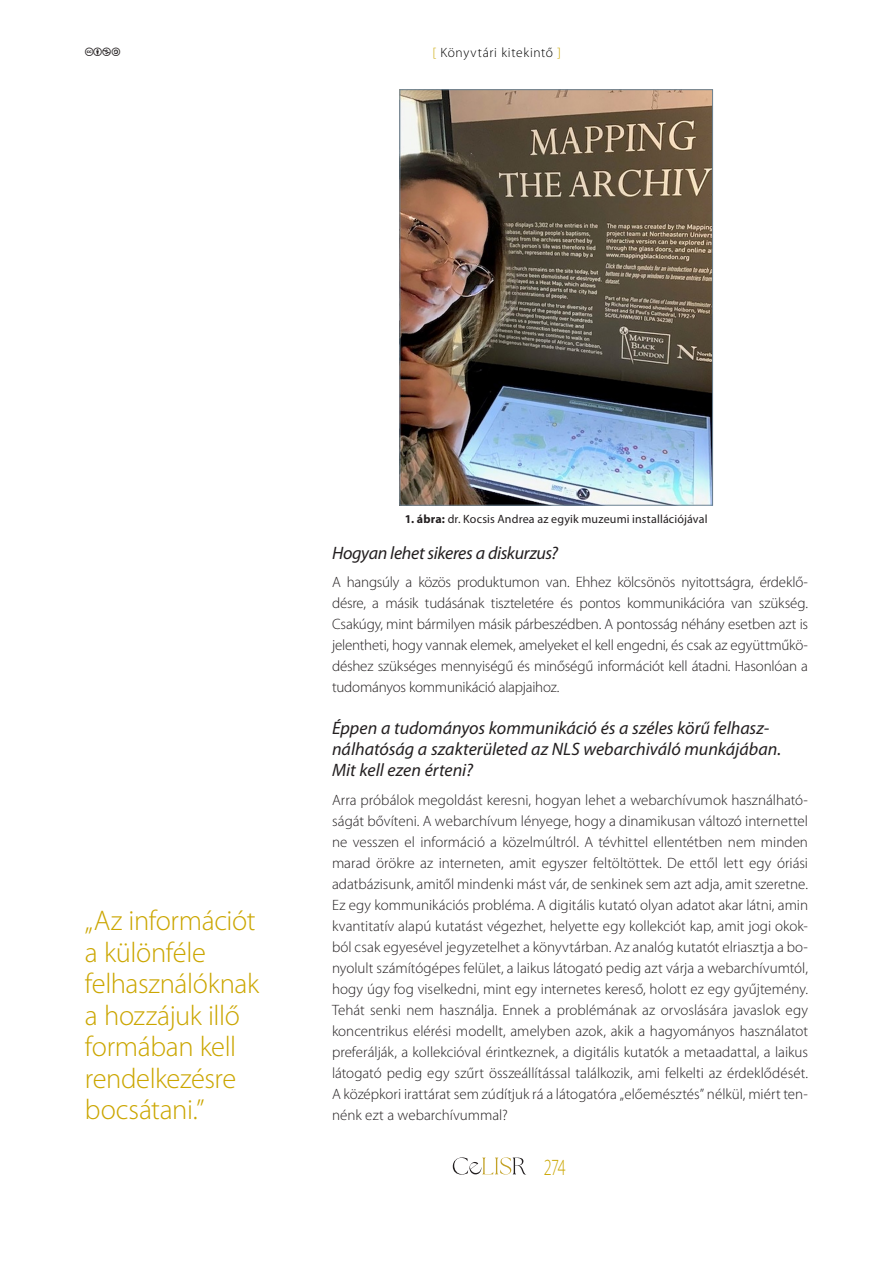
<style>
.page{position:relative;width:893px;height:1263px;background:#fff}
.page>*{position:absolute;margin:0;border:0;box-sizing:border-box;transform-origin:0 0}
.kiemelés_oldalsáv{font:300 28.5px/31.5px "Myriad Pro";letter-spacing:-.015em;color:#cba600}
.t1{font:300 23.25px "Myriad Pro";color:#cba600;scale:.7 1}
.Fejezet{font:italic 18px/21px "Myriad Pro";color:#231f20}
.Fejezet-2{font:italic 18px "Myriad Pro";letter-spacing:-.02em;color:#231f20}
.első_bekezdés{font:300 15px/21px "Myriad Pro";letter-spacing:-.01em;color:#231f20;text-align:justify}
.t2{font:300 13.5px "Myriad Pro";letter-spacing:.05em;color:#000}
.Ábra_Táblázat_cím{font:12px "Myriad Pro";letter-spacing:.01em;color:#231f20}
.t3{font:10.5px "CC Icons";color:#231f20}
.s1{color:#cba600}
.s2{font-weight:700}
</style>
<div class="page">
<svg style="left:453px;top:1157px;width:73px;height:18px"></svg>
<img style="left:401px;top:91px;width:310px;height:413px">
<div style="left:399px;top:89px;width:314px;height:417px;border:1px solid #6b8293"></div>
<p class="t3" style="left:103px;top:46px;width:10px">■</p>
<p class="t2" style="left:432px;top:44px;width:130px"><span class="s1">[</span> Könyvtári kitekintő <span class="s1">]</span></p>
<p class="kiemelés_oldalsáv" style="left:85px;top:905px;width:176px">„Az információt a különféle felhasználóknak a hozzájuk illő formában kell rendelkezésre bocsátani.”</p>
<p class="Ábra_Táblázat_cím" style="left:405px;top:512px;width:304px"><span class="s2">1. ábra:</span> dr. Kocsis Andrea az egyik muzeumi installációjával</p>
<p class="Fejezet-2" style="left:332px;top:543px;width:228px">Hogyan lehet sikeres a diskurzus?</p>
<p class="első_bekezdés" style="left:332px;top:571px;width:478px">A hangsúly a közös produktumon van. Ehhez kölcsönös nyitottságra, érdeklő&shy;désre, a másik tudásának tiszteletére és pontos kommunikációra van szükség.<br>Csakúgy, mint bármilyen másik párbeszédben. A pontosság néhány esetben azt is jelentheti, hogy vannak elemek, amelyeket el kell engedni, és csak az együttműkö&shy;déshez szükséges mennyiségű és minőségű információt kell átadni. Hasonlóan a tudományos kommunikáció alapjaihoz.</p>
<p class="Fejezet" style="left:332px;top:718px;width:451px">Éppen a tudományos kommunikáció és a széles körű felhasz&shy;nálhatóság a szakterületed az NLS webarchiváló munkájában.<br>Mit kell ezen érteni?</p>
<p class="első_bekezdés" style="left:332px;top:789px;width:478px">Arra próbálok megoldást keresni, hogyan lehet a webarchívumok használható&shy;ságát bővíteni. A webarchívum lényege, hogy a dinamikusan változó internettel ne vesszen el információ a közelmúltról. A tévhittel ellentétben nem minden marad örökre az interneten, amit egyszer feltöltöttek. De ettől lett egy óriási adatbázisunk, amitől mindenki mást vár, de senkinek sem azt adja, amit szeretne.<br>Ez egy kommunikációs probléma. A digitális kutató olyan adatot akar látni, amin kvantitatív alapú kutatást végezhet, helyette egy kollekciót kap, amit jogi okok&shy;ból csak egyesével jegyzetelhet a könyvtárban. Az analóg kutatót elriasztja a bo&shy;nyolult számítógépes felület, a laikus látogató pedig azt várja a webarchívumtól, hogy úgy fog viselkedni, mint egy internetes kereső, holott ez egy gyűjtemény.<br>Tehát senki nem használja. Ennek a problémának az orvoslására javaslok egy koncentrikus elérési modellt, amelyben azok, akik a hagyományos használatot preferálják, a kollekcióval érintkeznek, a digitális kutatók a metaadattal, a laikus látogató pedig egy szűrt összeállítással találkozik, ami felkelti az érdeklődését.<br>A középkori irattárat sem zúdítjuk rá a látogatóra „előemésztés” nélkül, miért ten&shy;nénk ezt a webarchívummal?</p>
<h2 class="t1" style="left:544px;top:1153px;width:33px">274</h2>
</div>
